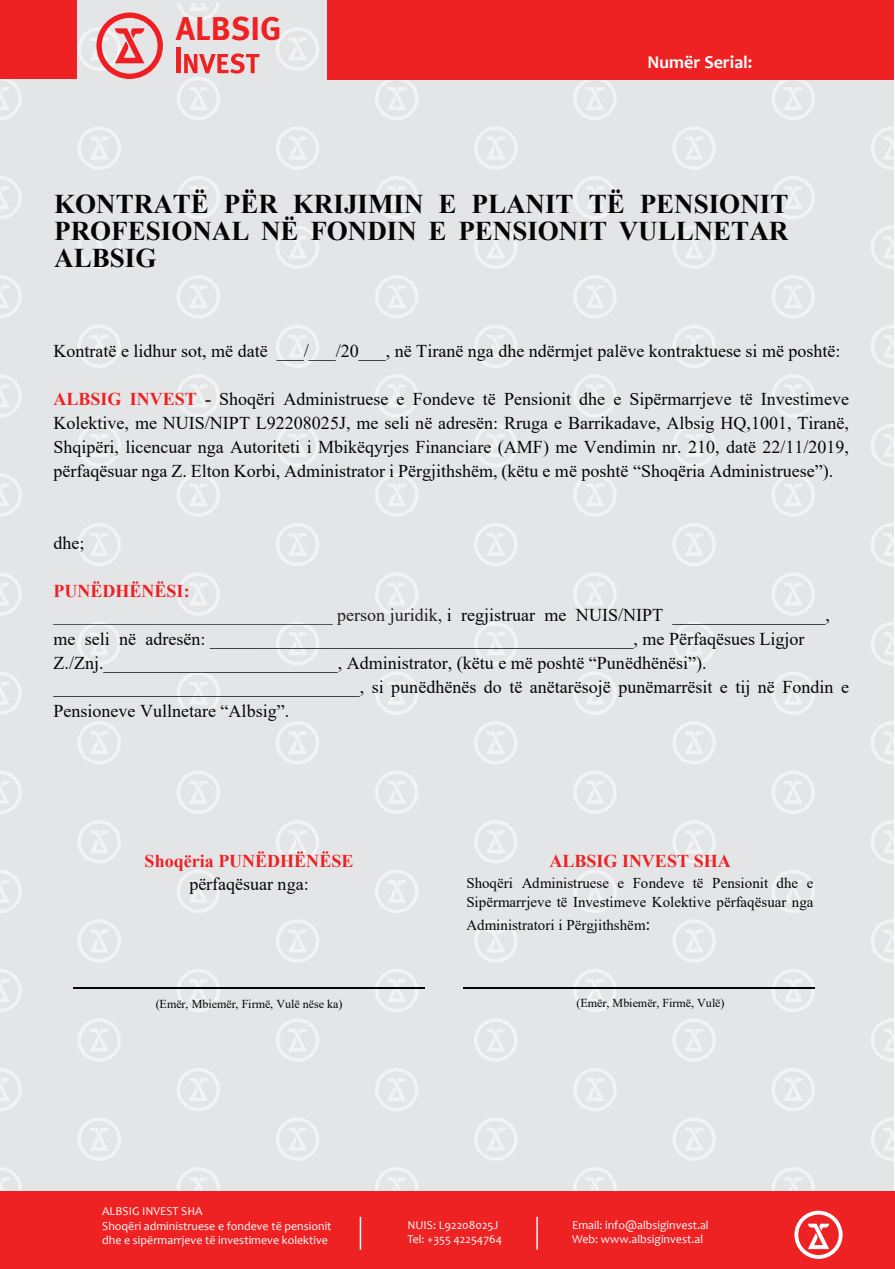
<style>
.page{position:relative;width:895px;height:1269px;background:#fff}
.page>*{position:absolute;margin:0;border:0;box-sizing:border-box;transform-origin:0 0}
.t1{font:700 32.85px "FF Meta Pro";color:#ee2123}
.t2{font:700 27px/27px "Times New Roman";color:#050504;text-align:justify}
.t3{font:18px/24px "Times New Roman";color:#050504;text-align:justify}
.t4{font:700 18px "Times New Roman";color:#ee2123}
.t5{font:700 18px "Candara";color:#fff}
.t6{font:15px/19.8px "Times New Roman";color:#050504}
.t7{font:12.15px "Times New Roman";color:#050504}
.t8{font:12px/14.4px "Candara";color:#fff}
.s1{font-weight:700;color:#ee2123}
.s2{font-weight:700;color:#231f20}
.s3{color:#231f20}
.s4{font-size:18px}
</style>
<div class="page">
<div style="left:0;top:0;width:893px;height:1262px;background:#e4e5e7"></div>
<svg style="left:871px;top:226px;width:22px;height:43px"></svg>
<svg style="left:871px;top:127px;width:22px;height:43px"></svg>
<svg style="left:871px;top:424px;width:22px;height:43px"></svg>
<svg style="left:871px;top:325px;width:22px;height:43px"></svg>
<svg style="left:871px;top:622px;width:22px;height:43px"></svg>
<svg style="left:871px;top:523px;width:22px;height:43px"></svg>
<svg style="left:871px;top:820px;width:22px;height:43px"></svg>
<svg style="left:871px;top:721px;width:22px;height:43px"></svg>
<svg style="left:871px;top:1019px;width:22px;height:42px"></svg>
<svg style="left:871px;top:920px;width:22px;height:42px"></svg>
<svg style="left:871px;top:1118px;width:22px;height:42px"></svg>
<svg style="left:771px;top:79px;width:43px;height:41px"></svg>
<svg style="left:772px;top:275px;width:42px;height:43px"></svg>
<svg style="left:673px;top:226px;width:42px;height:43px"></svg>
<svg style="left:772px;top:176px;width:42px;height:43px"></svg>
<svg style="left:673px;top:127px;width:42px;height:43px"></svg>
<svg style="left:772px;top:474px;width:42px;height:42px"></svg>
<svg style="left:673px;top:424px;width:42px;height:43px"></svg>
<svg style="left:772px;top:374px;width:42px;height:43px"></svg>
<svg style="left:673px;top:325px;width:42px;height:43px"></svg>
<svg style="left:772px;top:672px;width:42px;height:43px"></svg>
<svg style="left:673px;top:622px;width:42px;height:43px"></svg>
<svg style="left:772px;top:573px;width:42px;height:43px"></svg>
<svg style="left:673px;top:523px;width:42px;height:43px"></svg>
<svg style="left:772px;top:870px;width:42px;height:43px"></svg>
<svg style="left:673px;top:820px;width:42px;height:43px"></svg>
<svg style="left:772px;top:771px;width:42px;height:43px"></svg>
<svg style="left:673px;top:721px;width:42px;height:43px"></svg>
<svg style="left:772px;top:1068px;width:42px;height:43px"></svg>
<svg style="left:673px;top:1019px;width:42px;height:42px"></svg>
<svg style="left:771px;top:969px;width:43px;height:43px"></svg>
<svg style="left:673px;top:920px;width:42px;height:42px"></svg>
<svg style="left:673px;top:1118px;width:42px;height:42px"></svg>
<svg style="left:573px;top:79px;width:43px;height:41px"></svg>
<svg style="left:573px;top:275px;width:43px;height:43px"></svg>
<svg style="left:474px;top:226px;width:43px;height:43px"></svg>
<svg style="left:573px;top:176px;width:43px;height:43px"></svg>
<svg style="left:474px;top:127px;width:43px;height:43px"></svg>
<svg style="left:573px;top:474px;width:43px;height:42px"></svg>
<svg style="left:474px;top:424px;width:43px;height:43px"></svg>
<svg style="left:573px;top:374px;width:43px;height:43px"></svg>
<svg style="left:474px;top:325px;width:43px;height:43px"></svg>
<svg style="left:573px;top:672px;width:43px;height:43px"></svg>
<svg style="left:474px;top:622px;width:43px;height:43px"></svg>
<svg style="left:573px;top:573px;width:43px;height:43px"></svg>
<svg style="left:474px;top:523px;width:43px;height:43px"></svg>
<svg style="left:573px;top:870px;width:43px;height:43px"></svg>
<svg style="left:474px;top:820px;width:43px;height:43px"></svg>
<svg style="left:573px;top:771px;width:43px;height:43px"></svg>
<svg style="left:474px;top:721px;width:43px;height:43px"></svg>
<svg style="left:573px;top:1068px;width:43px;height:43px"></svg>
<svg style="left:474px;top:1019px;width:43px;height:42px"></svg>
<svg style="left:573px;top:969px;width:43px;height:43px"></svg>
<svg style="left:474px;top:920px;width:43px;height:42px"></svg>
<svg style="left:573px;top:1167px;width:43px;height:24px"></svg>
<svg style="left:474px;top:1118px;width:43px;height:42px"></svg>
<svg style="left:375px;top:79px;width:43px;height:41px"></svg>
<svg style="left:276px;top:28px;width:43px;height:43px"></svg>
<svg style="left:375px;top:275px;width:43px;height:43px"></svg>
<svg style="left:276px;top:226px;width:43px;height:43px"></svg>
<svg style="left:375px;top:176px;width:43px;height:43px"></svg>
<svg style="left:276px;top:127px;width:43px;height:43px"></svg>
<svg style="left:375px;top:474px;width:43px;height:42px"></svg>
<svg style="left:276px;top:424px;width:43px;height:43px"></svg>
<svg style="left:375px;top:374px;width:43px;height:43px"></svg>
<svg style="left:276px;top:325px;width:43px;height:43px"></svg>
<svg style="left:375px;top:672px;width:43px;height:43px"></svg>
<svg style="left:276px;top:622px;width:43px;height:43px"></svg>
<svg style="left:375px;top:573px;width:43px;height:43px"></svg>
<svg style="left:276px;top:523px;width:43px;height:43px"></svg>
<svg style="left:375px;top:870px;width:43px;height:43px"></svg>
<svg style="left:276px;top:820px;width:43px;height:43px"></svg>
<svg style="left:375px;top:771px;width:43px;height:43px"></svg>
<svg style="left:276px;top:721px;width:43px;height:43px"></svg>
<svg style="left:375px;top:1068px;width:43px;height:43px"></svg>
<svg style="left:276px;top:1019px;width:43px;height:42px"></svg>
<svg style="left:375px;top:969px;width:43px;height:43px"></svg>
<svg style="left:276px;top:920px;width:43px;height:42px"></svg>
<svg style="left:375px;top:1167px;width:43px;height:24px"></svg>
<svg style="left:276px;top:1118px;width:43px;height:42px"></svg>
<svg style="left:178px;top:4px;width:41px;height:17px"></svg>
<svg style="left:177px;top:275px;width:43px;height:43px"></svg>
<svg style="left:78px;top:226px;width:43px;height:43px"></svg>
<svg style="left:177px;top:176px;width:43px;height:43px"></svg>
<svg style="left:78px;top:127px;width:43px;height:43px"></svg>
<svg style="left:177px;top:474px;width:43px;height:42px"></svg>
<svg style="left:78px;top:424px;width:43px;height:43px"></svg>
<svg style="left:177px;top:374px;width:43px;height:43px"></svg>
<svg style="left:78px;top:325px;width:43px;height:43px"></svg>
<svg style="left:177px;top:672px;width:43px;height:43px"></svg>
<svg style="left:78px;top:622px;width:43px;height:43px"></svg>
<svg style="left:177px;top:573px;width:43px;height:43px"></svg>
<svg style="left:78px;top:523px;width:43px;height:43px"></svg>
<svg style="left:177px;top:870px;width:43px;height:43px"></svg>
<svg style="left:78px;top:820px;width:43px;height:43px"></svg>
<svg style="left:177px;top:771px;width:43px;height:43px"></svg>
<svg style="left:78px;top:721px;width:43px;height:43px"></svg>
<svg style="left:177px;top:1068px;width:43px;height:43px"></svg>
<svg style="left:78px;top:1019px;width:43px;height:42px"></svg>
<svg style="left:176px;top:969px;width:44px;height:43px"></svg>
<svg style="left:78px;top:920px;width:43px;height:42px"></svg>
<svg style="left:177px;top:1167px;width:43px;height:24px"></svg>
<svg style="left:78px;top:1118px;width:43px;height:42px"></svg>
<svg style="left:0;top:79px;width:22px;height:41px"></svg>
<svg style="left:0;top:275px;width:22px;height:43px"></svg>
<svg style="left:0;top:176px;width:22px;height:43px"></svg>
<svg style="left:0;top:474px;width:22px;height:42px"></svg>
<svg style="left:0;top:374px;width:22px;height:43px"></svg>
<svg style="left:0;top:672px;width:22px;height:43px"></svg>
<svg style="left:0;top:573px;width:22px;height:43px"></svg>
<svg style="left:0;top:870px;width:22px;height:43px"></svg>
<svg style="left:0;top:771px;width:22px;height:43px"></svg>
<svg style="left:0;top:1068px;width:22px;height:43px"></svg>
<svg style="left:0;top:969px;width:22px;height:43px"></svg>
<svg style="left:0;top:1167px;width:22px;height:24px"></svg>
<div style="left:0;top:1191px;width:894px;height:77px;background:#ee2123"></div>
<hr style="left:359px;top:1216px;width:2px;height:33px;background:#fff">
<hr style="left:536px;top:1216px;width:1px;height:33px;background:#fff">
<svg style="left:772px;top:1167px;width:70px;height:91px"></svg>
<div style="left:327px;top:0;width:566px;height:79px;background:#ee2123"></div>
<div style="left:0;top:0;width:76px;height:79px;background:#ee2123"></div>
<svg style="left:78px;top:13px;width:85px;height:66px"></svg>
<hr style="left:176px;top:48px;width:4px;height:25px;background:#ee2123">
<svg style="left:177px;top:53px;width:83px;height:67px"></svg>
<hr style="left:73px;top:987px;width:352px;height:1px;background:#050504">
<hr style="left:463px;top:987px;width:351px;height:1px;background:#050504">
<h1 class="t1" style="left:176px;top:3px;width:107px">ALBSIG</h1>
<p class="t5" style="left:647px;top:51px;width:106px">Numër Serial:</p>
<h2 class="t2" style="left:54px;top:189px;width:735px">KONTRATË PËR KRIJIMIN E PLANIT TË PENSIONIT PROFESIONAL NË FONDIN E PENSIONIT VULLNETAR ALBSIG</h2>
<p class="t3" style="left:53px;top:338px;width:788px">Kontratë e lidhur sot, më datë ___/___/20___, në Tiranë nga dhe ndërmjet palëve kontraktuese si më poshtë:</p>
<p class="t3" style="left:53px;top:386px;width:796px"><span class="s1">ALBSIG INVEST</span> <span class="s2">-</span> Shoqëri Administruese e Fondeve të Pensionit dhe e Sipërmarrjeve të Investimeve Kolektive, me NUIS/NIPT L92208025J, me seli në adresën: Rruga e Barrikadave, Albsig HQ,1001, Tiranë, Shqipëri, licencuar nga Autoriteti i Mbikëqyrjes Financiare (AMF) me Vendimin nr. 210, datë 22/11/2019, përfaqësuar nga Z. Elton Korbi, Administrator i Përgjithshëm, (këtu e më poshtë “Shoqëria Administruese”).</p>
<p class="t3" style="left:53px;top:530px;width:32px">dhe;</p>
<p class="t3" style="left:53px;top:578px;width:796px;text-align:left"><span class="s1">PUNËDHËNËSI:<br></span><span class="s3">_______________________________ person juridik,</span> i regjistruar me NUIS/NIPT _________________, me seli në adresën: _______________________________________________, me Përfaqësues Ligjor Z./Znj.__________________________, Administrator, (këtu e më poshtë “Punëdhënësi”). __________________________________, si punëdhënës do të anëtarësojë punëmarrësit e tij në Fondin e Pensioneve Vullnetare “Albsig”.</p>
<p class="t4" style="left:145px;top:847px;width:210px">Shoqëria PUNËDHËNËSE</p>
<p class="t3" style="left:189px;top:871px;width:121px">përfaqësuar nga:</p>
<p class="t7" style="left:156px;top:995px;width:188px">(Emër, Mbiemër, Firmë, Vulë nëse ka)</p>
<p class="t4" style="left:549px;top:847px;width:183px">ALBSIG INVEST SHA</p>
<p class="t6" style="left:466px;top:872px;width:348px">Shoqëri Administruese e Fondeve të Pensionit dhe e<br>Sipërmarrjeve të Investimeve Kolektive përfaqësuar nga</p>
<p class="t6" style="left:466px;top:914px;width:185px">Administratori i Përgjithshëm<span class="s4">:</span></p>
<p class="t7" style="left:576px;top:994px;width:149px">(Emër, Mbiemër, Firmë, Vulë)</p>
<p class="t8" style="left:102px;top:1204px;width:231px">ALBSIG INVEST SHA<br>Shoqëri administruese e fondeve të pensionit dhe e sipërmarrjeve të investimeve kolektive</p>
<p class="t8" style="left:407px;top:1217px;width:96px">NUIS: L92208025J<br>Tel: +355 42254764</p>
<p class="t8" style="left:572px;top:1217px;width:138px">Email: info@albsiginvest.al<br>Web: www.albsiginvest.al</p>
</div>
